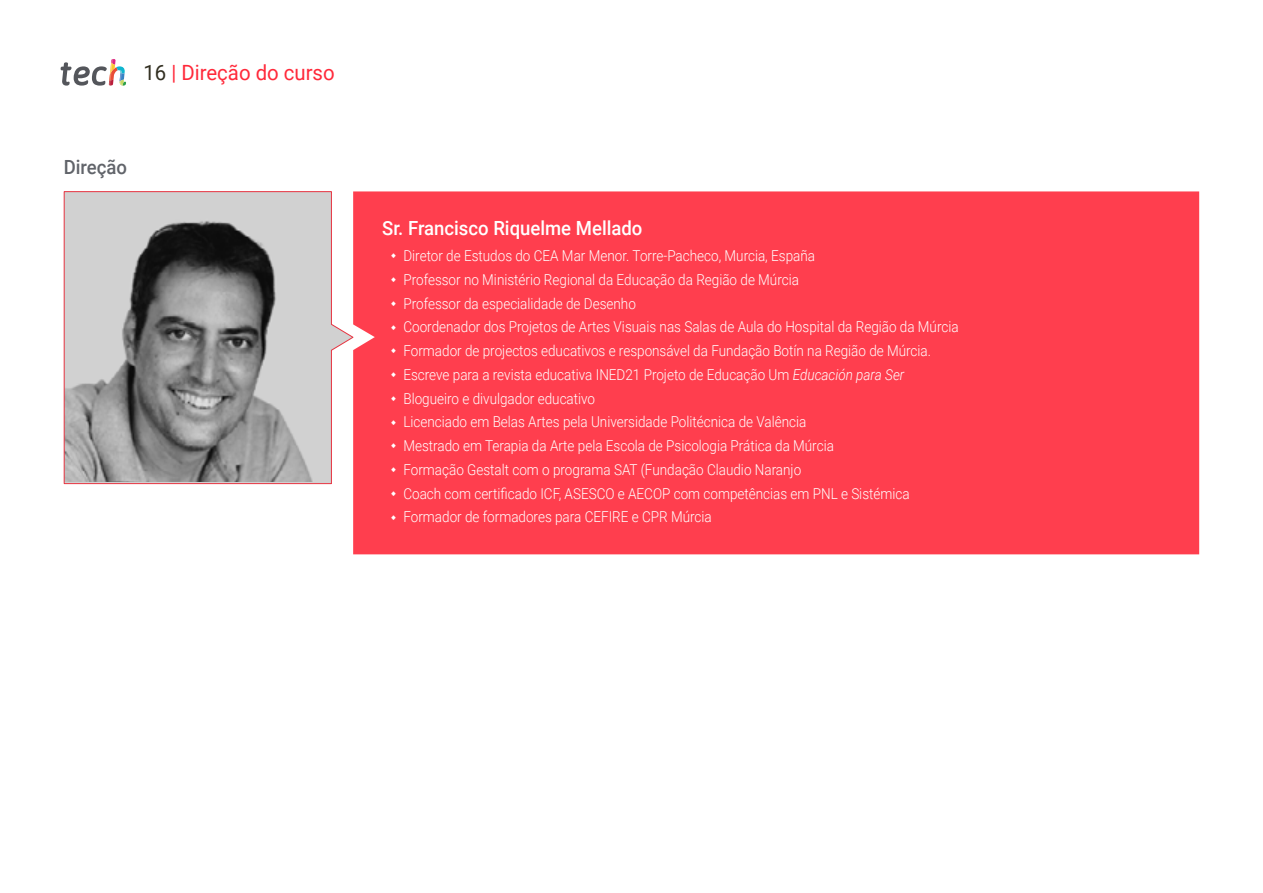
<style>
.page{position:relative;width:1263px;height:893px;background:#fff}
.page>*{position:absolute;margin:0;border:0;box-sizing:border-box;transform-origin:0 0}
.t1{font:21px "Roboto";color:#ff293a}
.t2{font:500 19.5px "Roboto";color:#fff;scale:.95 1}
.t3{font:500 19.5px "Roboto";color:#61646a;scale:.95 1}
.t4{font:300 15px/23.7px "Roboto";color:#fff;scale:.9 1}
.s1{color:#312e20}
.s2{font-style:italic}
</style>
<div class="page">
<svg style="left:61px;top:59px;width:65px;height:27px"></svg>
<div style="left:353px;top:191px;width:846px;height:363px;background:#ff3e4e"></div>
<svg style="left:64px;top:191px;width:290px;height:293px;background:#a7a5a5"></svg>
<svg style="left:392px;top:253px;width:4px;height:5px"></svg>
<svg style="left:392px;top:277px;width:4px;height:5px"></svg>
<svg style="left:392px;top:301px;width:4px;height:5px"></svg>
<svg style="left:392px;top:325px;width:4px;height:5px"></svg>
<svg style="left:392px;top:348px;width:4px;height:5px"></svg>
<svg style="left:392px;top:372px;width:4px;height:5px"></svg>
<svg style="left:392px;top:396px;width:4px;height:5px"></svg>
<svg style="left:392px;top:420px;width:4px;height:5px"></svg>
<svg style="left:392px;top:443px;width:4px;height:5px"></svg>
<svg style="left:392px;top:467px;width:4px;height:5px"></svg>
<svg style="left:392px;top:491px;width:4px;height:5px"></svg>
<svg style="left:392px;top:515px;width:4px;height:5px"></svg>
<h1 class="t1" style="left:144px;top:57px;width:193px"><span class="s1">16</span> | Direção do curso</h1>
<h2 class="t3" style="left:64px;top:154px;width:68px">Direção</h2>
<h2 class="t2" style="left:382px;top:215px;width:275px">Sr. Francisco Riquelme Mellado</h2>
<p class="t4" style="left:403px;top:243px;width:618px">Diretor de Estudos do CEA Mar Menor. Torre-Pacheco, Murcia, España<br>Professor no Ministério Regional da Educação da Região de Múrcia<br>Professor da especialidade de Desenho<br>Coordenador dos Projetos de Artes Visuais nas Salas de Aula do Hospital da Região da Múrcia Formador de projectos educativos e responsável da Fundação Botín na Região de Múrcia.<br>Escreve para a revista educativa INED21 Projeto de Educação Um <span class="s2">Educación para Ser </span>Blogueiro e divulgador educativo<br>Licenciado em Belas Artes pela Universidade Politécnica de Valência<br>Mestrado em Terapia da Arte pela Escola de Psicologia Prática da Múrcia<br>Formação Gestalt com o programa SAT (Fundação Claudio Naranjo<br>Coach com certificado ICF, ASESCO e AECOP com competências em PNL e Sistémica Formador de formadores para CEFIRE e CPR Múrcia</p>
</div>
